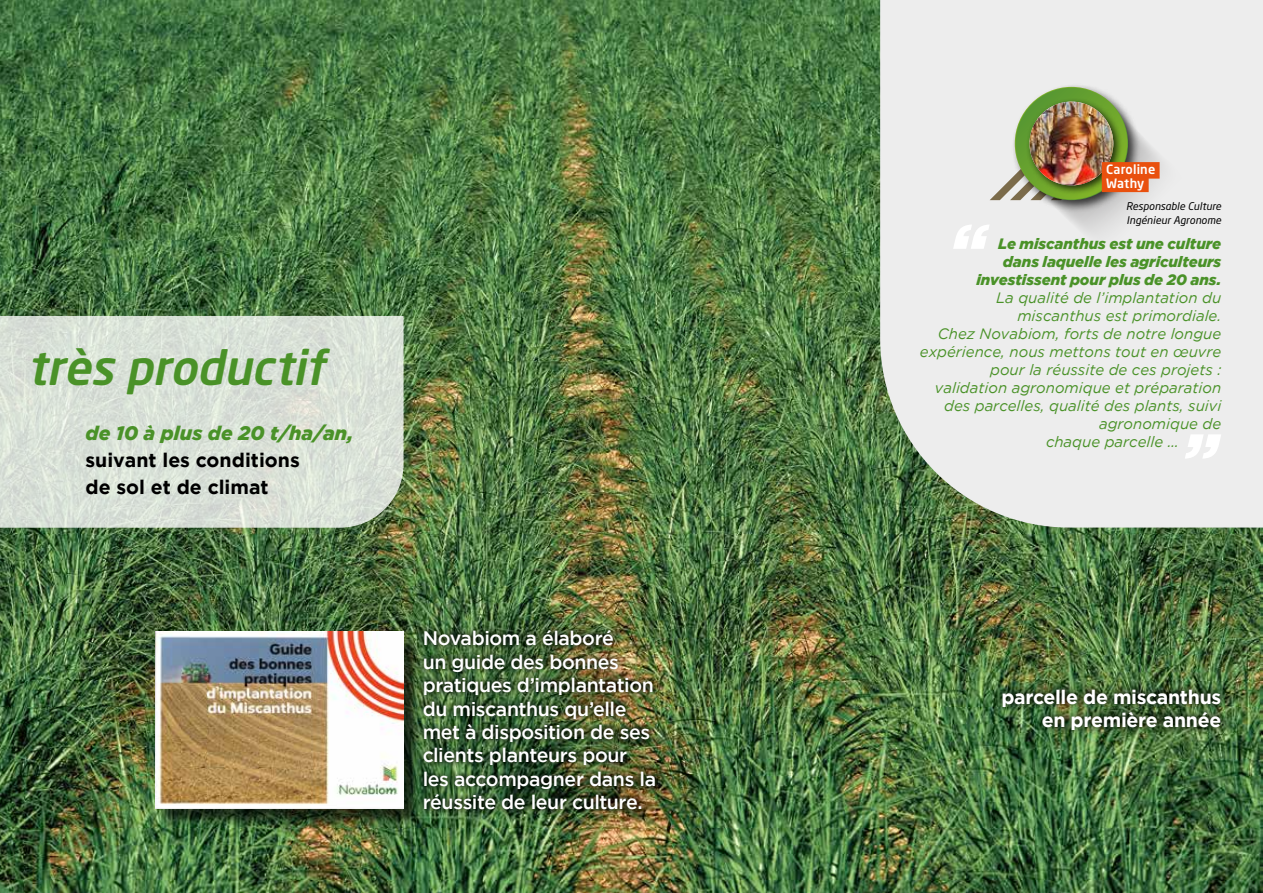
<style>
.page{position:relative;width:1263px;height:893px;background:#fff}
.page>*{position:absolute;margin:0;border:0;box-sizing:border-box;transform-origin:0 0}
.t1{font:italic 500 47.25px "Neo Sans Std";color:#4a9228}
.t2{font:500 19.5px/23.4px "Gotham";letter-spacing:-.02em;color:#fff}
.t3{font:700 19.5px/23.4px "Gotham";letter-spacing:-.02em;color:#fff;text-align:right}
.t4{font:700 19.5px/27px "Gotham";color:#000}
.t5{font:italic 900 19.5px "Gotham";letter-spacing:.005em;color:#4a9228}
.t6{font:italic 15px "Gotham";color:#4a9228}
.t7{font:italic 900 15px/18px "Gotham";letter-spacing:-.005em;color:#4a9228;text-align:right}
.t8{font:500 12.75px/13.5px "Neo Sans Std";letter-spacing:.015em;color:#fff}
.t9{font:italic 10.5px/13.5px "Neo Sans Std";letter-spacing:.01em;color:#000}
</style>
<div class="page">
<img style="left:0;top:0;width:1263px;height:893px">
<svg style="left:0;top:316px;width:404px;height:212px;background:#d8e0d6"></svg>
<div style="left:880px;top:0;width:383px;height:528px;background:#ededed"></div>
<div style="left:1011px;top:83px;width:130px;height:130px;background:#ededed"></div>
<img style="left:953px;top:87px;width:235px;height:173px">
<svg style="left:1185px;top:434px;width:36px;height:25px"></svg>
<div style="left:1102px;top:162px;width:57px;height:17px;background:#e9500e"></div>
<div style="left:1102px;top:176px;width:47px;height:16px;background:#e9500e"></div>
<img style="left:993px;top:680px;width:237px;height:59px">
<img style="left:415px;top:621px;width:249px;height:197px">
<div style="left:158px;top:633px;width:264px;height:194px;background:#000;opacity:.65"></div>
<img style="left:155px;top:631px;width:249px;height:178px">
<h1 class="t1" style="left:28px;top:338px;width:309px">très productif</h1>
<h2 class="t5" style="left:85px;top:422px;width:269px">de 10 à plus de 20 t/ha/an,</h2>
<h2 class="t4" style="left:85px;top:446px;width:216px">suivant les conditions de sol et de climat</h2>
<h2 class="t2" style="left:423px;top:626px;width:235px">Novabiom a élaboré<br>un guide des bonnes pratiques d’implantation du miscanthus qu’elle met à disposition de ses clients planteurs pour les accompagner dans la réussite de leur culture.</h2>
<p class="t8" style="left:1106px;top:162px;width:51px">Caroline<br>Wathy</p>
<p class="t9" style="left:1126px;top:199px;width:97px">Responsable Culture<br>Ingénieur Agronome</p>
<p class="t7" style="left:976px;top:234px;width:246px">Le miscanthus est une culture dans laquelle les agriculteurs investissent pour plus de 20 ans.</p>
<p class="t6" style="left:996px;top:289px;width:227px">La qualité de l’implantation du</p>
<p class="t6" style="left:1017px;top:307px;width:205px">miscanthus est primordiale.</p>
<p class="t6" style="left:938px;top:325px;width:285px">Chez Novabiom, forts de notre longue</p>
<p class="t6" style="left:920px;top:343px;width:303px">expérience, nous mettons tout en œuvre</p>
<p class="t6" style="left:990px;top:361px;width:233px">pour la réussite de ces projets :</p>
<p class="t6" style="left:935px;top:379px;width:288px">validation agronomique et préparation</p>
<p class="t6" style="left:944px;top:397px;width:279px">des parcelles, qualité des plants, suivi</p>
<p class="t6" style="left:1099px;top:415px;width:124px">agronomique de</p>
<p class="t6" style="left:1046px;top:433px;width:134px">chaque parcelle …</p>
<h2 class="t3" style="left:1001px;top:684px;width:221px">parcelle de miscanthus en première année</h2>
</div>
